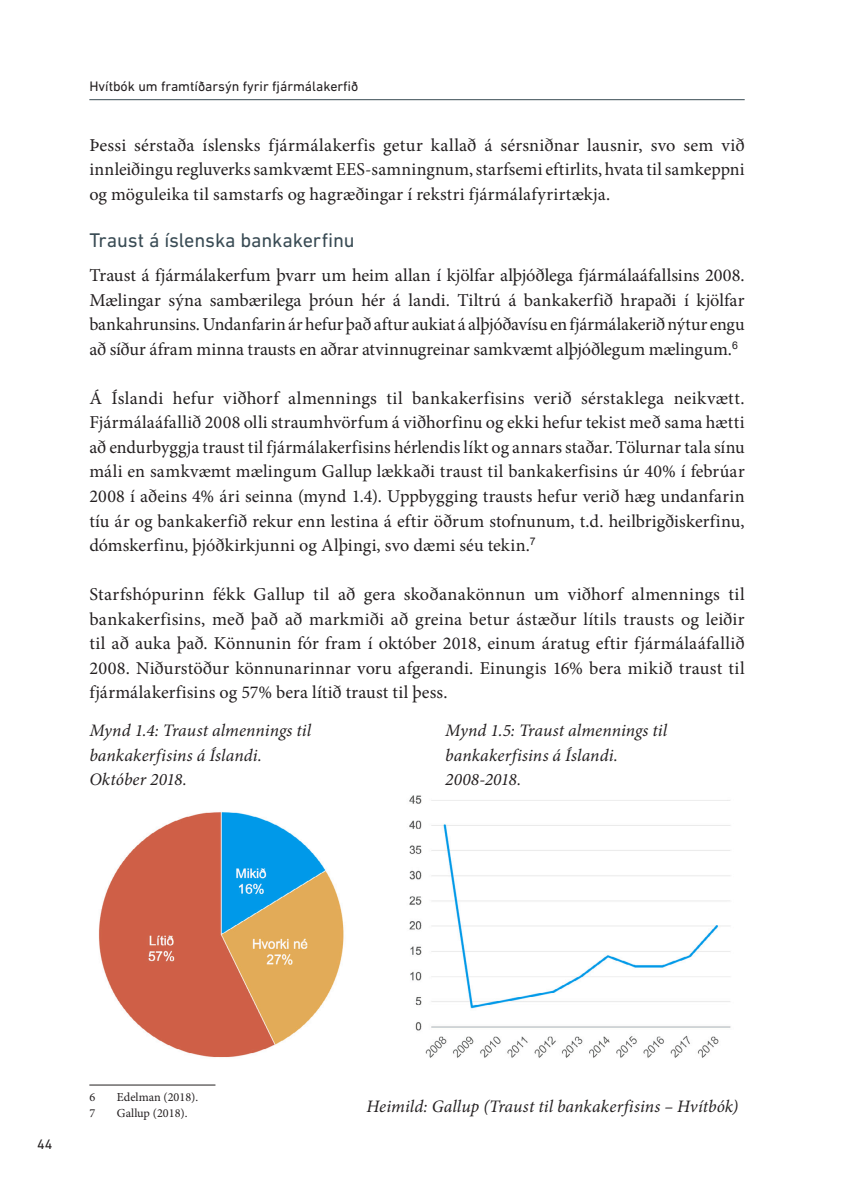
<style>
.page{position:relative;width:844px;height:1191px;background:#fff}
.page>*{position:absolute;margin:0;border:0;box-sizing:border-box;transform-origin:0 0}
.t1{font:20.12px "DIN Next LT Pro";letter-spacing:-.01em;color:#394b54}
.t2{font:18.2px/24.5px "Minion Pro";letter-spacing:.005em;color:#231f20;text-align:justify}
.t3{font:italic 17.5px/24.5px "Minion Pro";letter-spacing:.005em;color:#231f20}
.t4{font:14px "DIN Next LT Pro";color:#231f20}
.t5{font:12.25px "Minion Pro";color:#231f20}
</style>
<div class="page">
<hr style="left:89px;top:99px;width:655px;height:1px;background:#394b54">
<img style="left:98px;top:795px;width:633px;height:263px">
<hr style="left:89px;top:1084px;width:126px;height:1px;background:#231f20">
<p class="t4" style="left:89px;top:78px;width:270px">Hvítbók um framtíðarsýn fyrir fjármálakerfið</p>
<p class="t2" style="left:89px;top:133px;width:656px">Þessi sérstaða íslensks fjármálakerfis getur kallað á sérsniðnar lausnir, svo sem við innleiðingu regluverks samkvæmt EES-samningnum, starfsemi eftirlits, hvata til samkeppni og möguleika til samstarfs og hagræðingar í rekstri fjármálafyrirtækja.</p>
<p class="t1" style="left:89px;top:228px;width:267px">Traust á íslenska bankakerfinu</p>
<p class="t2" style="left:89px;top:263px;width:656px">Traust á fjármálakerfum þvarr um heim allan í kjölfar alþjóðlega fjármálaáfallsins 2008.<br>Mælingar sýna sambærilega þróun hér á landi. Tiltrú á bankakerfið hrapaði í kjölfar bankahrunsins. Undanfarin ár hefur það aftur aukiat á alþjóðavísu en fjármálakerið nýtur engu að síður áfram minna trausts en aðrar atvinnugreinar samkvæmt alþjóðlegum mælingum.<sup>6</sup></p>
<p class="t2" style="left:89px;top:386px;width:656px">Á Íslandi hefur viðhorf almennings til bankakerfisins verið sérstaklega neikvætt.<br>Fjármálaáfallið 2008 olli straumhvörfum á viðhorfinu og ekki hefur tekist með sama hætti að endurbyggja traust til fjármálakerfisins hérlendis líkt og annars staðar. Tölurnar tala sínu máli en samkvæmt mælingum Gallup lækkaði traust til bankakerfisins úr 40% í febrúar 2008 í aðeins 4% ári seinna (mynd 1.4). Uppbygging trausts hefur verið hæg undanfarin tíu ár og bankakerfið rekur enn lestina á eftir öðrum stofnunum, t.d. heilbrigðiskerfinu, dómskerfinu, þjóðkirkjunni og Alþingi, svo dæmi séu tekin.<sup>7</sup></p>
<p class="t2" style="left:89px;top:582px;width:656px">Starfshópurinn fékk Gallup til að gera skoðanakönnun um viðhorf almennings til bankakerfisins, með það að markmiði að greina betur ástæður lítils trausts og leiðir til að auka það. Könnunin fór fram í október 2018, einum áratug eftir fjármálaáfallið 2008. Niðurstöður könnunarinnar voru afgerandi. Einungis 16% bera mikið traust til fjármálakerfisins og 57% bera lítið traust til þess.</p>
<p class="t3" style="left:89px;top:718px;width:223px">Mynd 1.4: Traust almennings til bankakerfisins á Íslandi.<br>Október 2018.</p>
<p class="t3" style="left:445px;top:718px;width:223px">Mynd 1.5: Traust almennings til bankakerfisins á Íslandi.<br>2008-2018.</p>
<p class="t4" style="left:37px;top:1136px;width:17px">44</p>
<p class="t5" style="left:89px;top:1088px;width:7px">6</p>
<p class="t5" style="left:117px;top:1088px;width:83px">Edelman (2018).</p>
<p class="t5" style="left:89px;top:1104px;width:7px">7</p>
<p class="t5" style="left:117px;top:1104px;width:72px">Gallup (2018).</p>
<p class="t3" style="left:366px;top:1093px;width:373px">Heimild: Gallup (Traust til bankakerfisins – Hvítbók)</p>
</div>
